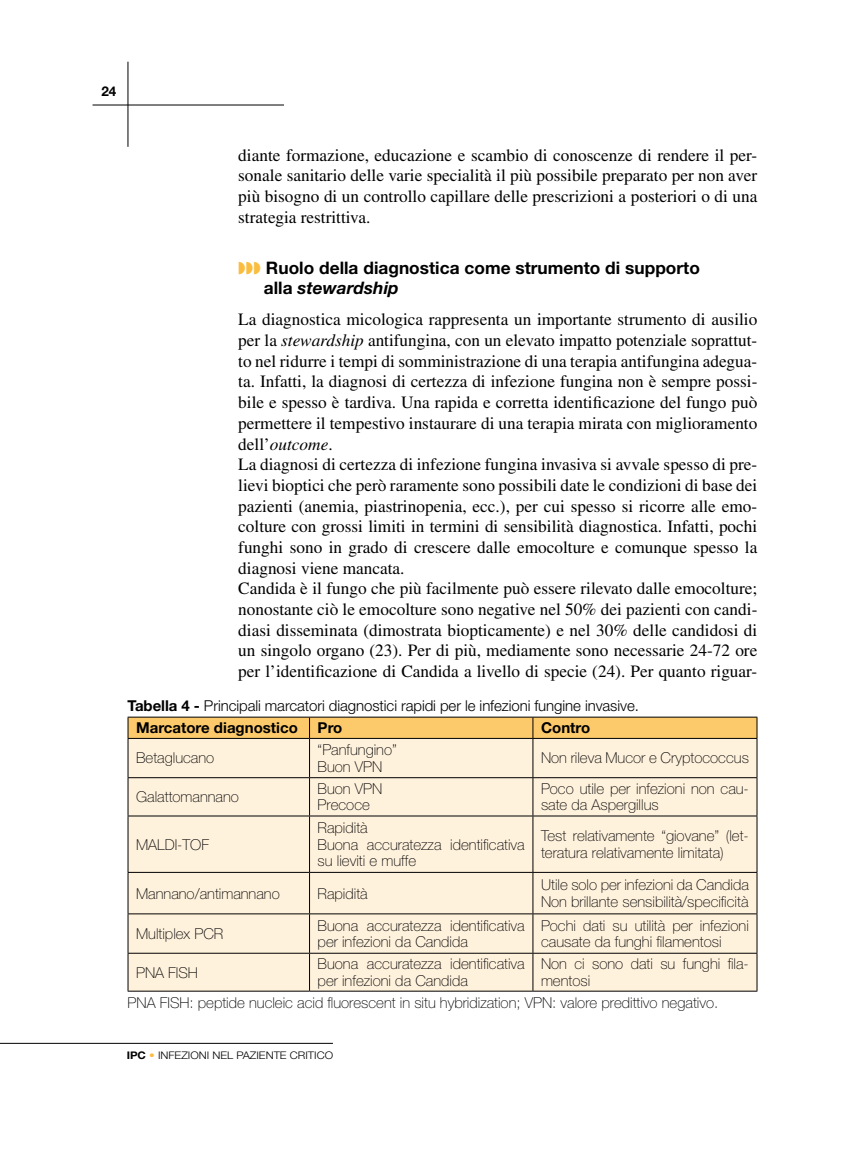
<style>
.page{position:relative;width:851px;height:1149px;background:#fff}
.page>*{position:absolute;margin:0;border:0;box-sizing:border-box;transform-origin:0 0}
.t1{font:17.25px/20.7px "Times LT Std";color:#000;text-align:justify}
.t2{font:700 17.25px/20.2px "Helvetica Neue LT Std";color:#000}
.t3{font:100 15px/16.5px "Helvetica Neue LT Std";color:#000}
.t4{font:300 15px/22.4px "Helvetica Neue LT Std";letter-spacing:-.005em;color:#000}
.t5{font:700 15px "Helvetica Neue LT Std";color:#000}
.t6{font:700 13.5px "Helvetica Neue LT Std";color:#000}
.t7{font:300 10.5px "Helvetica Neue LT Std";color:#000;scale:1.08 1}
.s1{color:#fabd40}
.s2{font-style:italic}
.s3{font-weight:700}
</style>
<div class="page">
<hr style="left:0;top:1042px;width:333px;height:1px;background:#000">
<hr style="left:92px;top:105px;width:192px;height:1px;background:#000">
<hr style="left:127px;top:62px;width:1px;height:85px;background:#000">
<div style="left:129px;top:738px;width:627px;height:252px;background:#fff2dd"></div>
<hr style="left:128px;top:716px;width:181px;height:1px;background:#000">
<hr style="left:309px;top:716px;width:224px;height:1px;background:#000">
<hr style="left:533px;top:716px;width:224px;height:1px;background:#000">
<div style="left:128px;top:717px;width:629px;height:20px;background:#fcca6b"></div>
<hr style="left:128px;top:737px;width:181px;height:1px;background:#000">
<hr style="left:128px;top:738px;width:1px;height:39px;background:#000">
<hr style="left:309px;top:737px;width:224px;height:1px;background:#000">
<hr style="left:309px;top:738px;width:1px;height:39px;background:#000">
<hr style="left:533px;top:737px;width:224px;height:1px;background:#000">
<hr style="left:532px;top:738px;width:1px;height:39px;background:#000">
<hr style="left:756px;top:738px;width:1px;height:39px;background:#000">
<hr style="left:128px;top:777px;width:181px;height:1px;background:#000">
<hr style="left:128px;top:777px;width:1px;height:38px;background:#000">
<hr style="left:309px;top:777px;width:224px;height:1px;background:#000">
<hr style="left:309px;top:777px;width:1px;height:38px;background:#000">
<hr style="left:533px;top:777px;width:224px;height:1px;background:#000">
<hr style="left:532px;top:777px;width:1px;height:38px;background:#000">
<hr style="left:756px;top:777px;width:1px;height:38px;background:#000">
<hr style="left:128px;top:815px;width:181px;height:1px;background:#000">
<hr style="left:128px;top:816px;width:1px;height:55px;background:#000">
<hr style="left:309px;top:815px;width:224px;height:1px;background:#000">
<hr style="left:309px;top:816px;width:1px;height:55px;background:#000">
<hr style="left:533px;top:815px;width:224px;height:1px;background:#000">
<hr style="left:532px;top:816px;width:1px;height:55px;background:#000">
<hr style="left:756px;top:816px;width:1px;height:55px;background:#000">
<hr style="left:128px;top:871px;width:181px;height:1px;background:#000">
<hr style="left:128px;top:872px;width:1px;height:41px;background:#000">
<hr style="left:309px;top:871px;width:224px;height:1px;background:#000">
<hr style="left:309px;top:872px;width:1px;height:41px;background:#000">
<hr style="left:533px;top:871px;width:224px;height:1px;background:#000">
<hr style="left:532px;top:872px;width:1px;height:41px;background:#000">
<hr style="left:756px;top:872px;width:1px;height:41px;background:#000">
<hr style="left:128px;top:913px;width:181px;height:1px;background:#000">
<hr style="left:128px;top:913px;width:1px;height:39px;background:#000">
<hr style="left:309px;top:913px;width:224px;height:1px;background:#000">
<hr style="left:309px;top:913px;width:1px;height:39px;background:#000">
<hr style="left:533px;top:913px;width:224px;height:1px;background:#000">
<hr style="left:532px;top:913px;width:1px;height:39px;background:#000">
<hr style="left:756px;top:913px;width:1px;height:39px;background:#000">
<hr style="left:128px;top:952px;width:181px;height:1px;background:#000">
<hr style="left:128px;top:953px;width:1px;height:37px;background:#000">
<hr style="left:309px;top:952px;width:224px;height:1px;background:#000">
<hr style="left:309px;top:953px;width:1px;height:37px;background:#000">
<hr style="left:533px;top:952px;width:224px;height:1px;background:#000">
<hr style="left:532px;top:953px;width:1px;height:37px;background:#000">
<hr style="left:756px;top:953px;width:1px;height:37px;background:#000">
<hr style="left:128px;top:990px;width:181px;height:1px;background:#000">
<hr style="left:309px;top:990px;width:224px;height:1px;background:#000">
<hr style="left:533px;top:990px;width:224px;height:1px;background:#000">
<p class="t6" style="left:101px;top:83px;width:17px">24</p>
<p class="t1" style="left:238px;top:144px;width:520px">diante formazione, educazione e scambio di conoscenze di rendere il per&shy;sonale sanitario delle varie specialità il più possibile preparato per non aver più bisogno di un controllo capillare delle prescrizioni a posteriori o di una strategia restrittiva.</p>
<p class="t2" style="left:264px;top:257px;width:437px;text-indent:-26px"><span class="s1">◗◗◗</span> Ruolo della diagnostica come strumento di supporto alla <span class="s2">stewardship</span></p>
<p class="t1" style="left:238px;top:309px;width:520px;text-align:left">La diagnostica micologica rappresenta un importante strumento di ausilio per la <span class="s2">stewardship</span> antifungina, con un elevato impatto potenziale soprattut&shy;to nel ridurre i tempi di somministrazione di una terapia antifungina adegua&shy;ta. Infatti, la diagnosi di certezza di infezione fungina non è sempre possi&shy;bile e spesso è tardiva. Una rapida e corretta identificazione del fungo può permettere il tempestivo instaurare di una terapia mirata con miglioramento dell’<span class="s2">outcome</span>.<br>La diagnosi di certezza di infezione fungina invasiva si avvale spesso di pre&shy;lievi bioptici che però raramente sono possibili date le condizioni di base dei pazienti (anemia, piastrinopenia, ecc.), per cui spesso si ricorre alle emo&shy;colture con grossi limiti in termini di sensibilità diagnostica. Infatti, pochi funghi sono in grado di crescere dalle emocolture e comunque spesso la diagnosi viene mancata.<br>Candida è il fungo che più facilmente può essere rilevato dalle emocolture; nonostante ciò le emocolture sono negative nel 50% dei pazienti con candi&shy;diasi disseminata (dimostrata biopticamente) e nel 30% delle candidosi di un singolo organo (23). Per di più, mediamente sono necessarie 24-72 ore per l’identificazione di Candida a livello di specie (24). Per quanto riguar-</p>
<p class="t4" style="left:136px;top:693px;width:504px;text-indent:-8px"><span class="s3">Tabella 4 -</span> Principali marcatori diagnostici rapidi per le infezioni fungine invasive.<br><span class="s3">Marcatore diagnostico</span></p>
<p class="t5" style="left:317px;top:718px;width:26px">Pro</p>
<p class="t5" style="left:541px;top:718px;width:51px">Contro</p>
<p class="t3" style="left:136px;top:749px;width:80px">Betaglucano</p>
<p class="t3" style="left:317px;top:741px;width:81px">“Panfungino”<br>Buon VPN</p>
<p class="t3" style="left:541px;top:749px;width:209px">Non rileva Mucor e Cryptococcus</p>
<p class="t3" style="left:136px;top:788px;width:104px">Galattomannano</p>
<p class="t3" style="left:317px;top:780px;width:66px">Buon VPN<br>Precoce</p>
<p class="t3" style="left:541px;top:780px;width:209px">Poco utile per infezioni non cau&shy;sate da Aspergillus</p>
<p class="t3" style="left:136px;top:835px;width:74px">MALDI-TOF</p>
<p class="t3" style="left:317px;top:819px;width:209px">Rapidità<br>Buona accuratezza identificativa su lieviti e muffe</p>
<p class="t3" style="left:541px;top:827px;width:209px">Test relativamente “giovane” (let&shy;teratura relativamente limitata)</p>
<p class="t3" style="left:136px;top:884px;width:145px">Mannano/antimannano</p>
<p class="t3" style="left:317px;top:884px;width:52px">Rapidità</p>
<p class="t3" style="left:541px;top:876px;width:209px">Utile solo per infezioni da Candida<br>Non brillante sensibilità/specificità</p>
<p class="t3" style="left:136px;top:925px;width:89px">Multiplex PCR</p>
<p class="t3" style="left:317px;top:916px;width:209px">Buona accuratezza identificativa per infezioni da Candida</p>
<p class="t3" style="left:541px;top:916px;width:209px">Pochi dati su utilità per infezioni causate da funghi filamentosi</p>
<p class="t3" style="left:136px;top:963px;width:63px">PNA FISH</p>
<p class="t3" style="left:317px;top:955px;width:209px">Buona accuratezza identificativa per infezioni da Candida</p>
<p class="t3" style="left:541px;top:955px;width:209px">Non ci sono dati su funghi fila&shy;mentosi</p>
<p class="t3" style="left:128px;top:994px;width:592px">PNA FISH: peptide nucleic acid fluorescent in situ hybridization; VPN: valore predittivo negativo.</p>
<p class="t7" style="left:127px;top:1048px;width:192px"><span class="s3">IPC</span> <span class="s1">•</span> INFEZIONI NEL PAZIENTE CRITICO</p>
</div>
